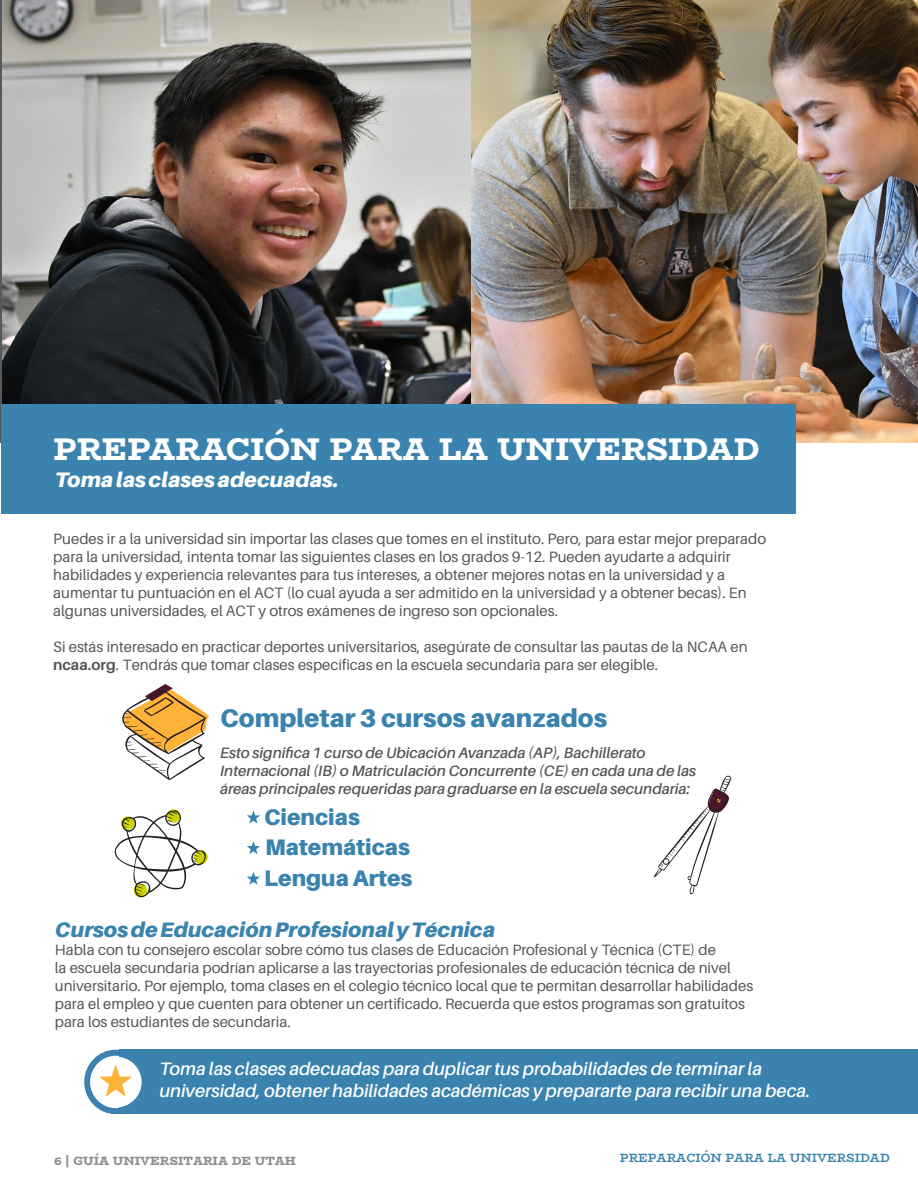
<style>
.page{position:relative;width:918px;height:1188px;background:#fff}
.page>*{position:absolute;margin:0;border:0;box-sizing:border-box;transform-origin:0 0}
.Large_Header_-_white{font:800 31.5px "Bio Rhyme";color:#fff}
.t1{font:900 25.5px "Aileron";color:#3a83af}
.t2{font:900 22.5px "Aileron";color:#3a83af}
.Body_Copy_-_black{font:italic 900 21px "Aileron";color:#3a83af}
.Small_subheading{font:italic 900 21px "Aileron";color:#fff}
.Small_subheading-2{font:italic 600 18px/21.6px "Aileron";color:#fff}
.Body_Copy_-_black-2{font:15px/18px "Aileron";color:#545557}
.t3{font:italic 600 15px/18px "Aileron";color:#545557}
.t4{font:700 12px "Bio Rhyme";color:#3a83af}
.t5{font:800 12px "Bio Rhyme";color:#8b8d90}
.s1{font-weight:700}
</style>
<div class="page">
<div style="left:119px;top:1050px;width:799px;height:64px;background:#3a83af"></div>
<img style="left:470px;top:0;width:448px;height:443px">
<svg style="left:0;top:0;width:3px;height:443px"></svg>
<img style="left:3px;top:0;width:467px;height:404px">
<div style="left:1px;top:404px;width:794px;height:109px;background:#3a83af"></div>
<div style="left:84px;top:1050px;width:63px;height:64px;border:6px solid #3a83af;border-radius:50%"></div>
<div style="left:90px;top:1057px;width:52px;height:50px;background:#fff;border-radius:50%"></div>
<svg style="left:99px;top:1064px;width:33px;height:33px"></svg>
<svg style="left:247px;top:810px;width:13px;height:14px"></svg>
<svg style="left:247px;top:841px;width:13px;height:13px"></svg>
<svg style="left:247px;top:872px;width:13px;height:13px"></svg>
<svg style="left:122px;top:684px;width:87px;height:96px"></svg>
<svg style="left:653px;top:775px;width:79px;height:119px"></svg>
<svg style="left:114px;top:809px;width:94px;height:89px"></svg>
<p class="Large_Header_-_white" style="left:54px;top:424px;width:707px">PREPARACIÓN PARA LA UNIVERSIDAD</p>
<p class="Small_subheading" style="left:55px;top:467px;width:285px">Toma las clases adecuadas.</p>
<p class="Body_Copy_-_black-2" style="left:53px;top:530px;width:714px">Puedes ir a la universidad sin importar las clases que tomes en el instituto. Pero, para estar mejor preparado para la universidad, intenta tomar las siguientes clases en los grados 9-12. Pueden ayudarte a adquirir habilidades y experiencia relevantes para tus intereses, a obtener mejores notas en la universidad y a aumentar tu puntuación en el ACT (lo cual ayuda a ser admitido en la universidad y a obtener becas). En algunas universidades, el ACT y otros exámenes de ingreso son opcionales.</p>
<p class="Body_Copy_-_black-2" style="left:53px;top:638px;width:696px">Si estás interesado en practicar deportes universitarios, asegúrate de consultar las pautas de la NCAA en <span class="s1">ncaa.org</span>. Tendrás que tomar clases específicas en la escuela secundaria para ser elegible.</p>
<p class="t1" style="left:220px;top:704px;width:389px">Completar 3 cursos avanzados</p>
<p class="t3" style="left:220px;top:744px;width:478px">Esto significa 1 curso de Ubicación Avanzada (AP), Bachillerato<br>Internacional (IB) o Matriculación Concurrente (CE) en cada una de las áreas principales requeridas para graduarse en la escuela secundaria:</p>
<p class="t2" style="left:264px;top:804px;width:97px">Ciencias</p>
<p class="t2" style="left:265px;top:834px;width:147px">Matemáticas</p>
<p class="t2" style="left:264px;top:865px;width:150px">Lengua Artes</p>
<p class="Body_Copy_-_black" style="left:55px;top:917px;width:442px">Cursos de Educación Profesional y Técnica</p>
<p class="Body_Copy_-_black-2" style="left:55px;top:941px;width:700px">Habla con tu consejero escolar sobre cómo tus clases de Educación Profesional y Técnica (CTE) de<br>la escuela secundaria podrían aplicarse a las trayectorias profesionales de educación técnica de nivel universitario. Por ejemplo, toma clases en el colegio técnico local que te permitan desarrollar habilidades para el empleo y que cuenten para obtener un certificado. Recuerda que estos programas son gratuitos para los estudiantes de secundaria.</p>
<p class="Small_subheading-2" style="left:159px;top:1058px;width:653px">Toma las clases adecuadas para duplicar tus probabilidades de terminar la universidad, obtener habilidades académicas y prepararte para recibir una beca.</p>
<p class="t5" style="left:54px;top:1151px;width:243px">6 | GUÍA UNIVERSITARIA DE UTAH</p>
<p class="t4" style="left:620px;top:1149px;width:271px">PREPARACIÓN PARA LA UNIVERSIDAD</p>
</div>
